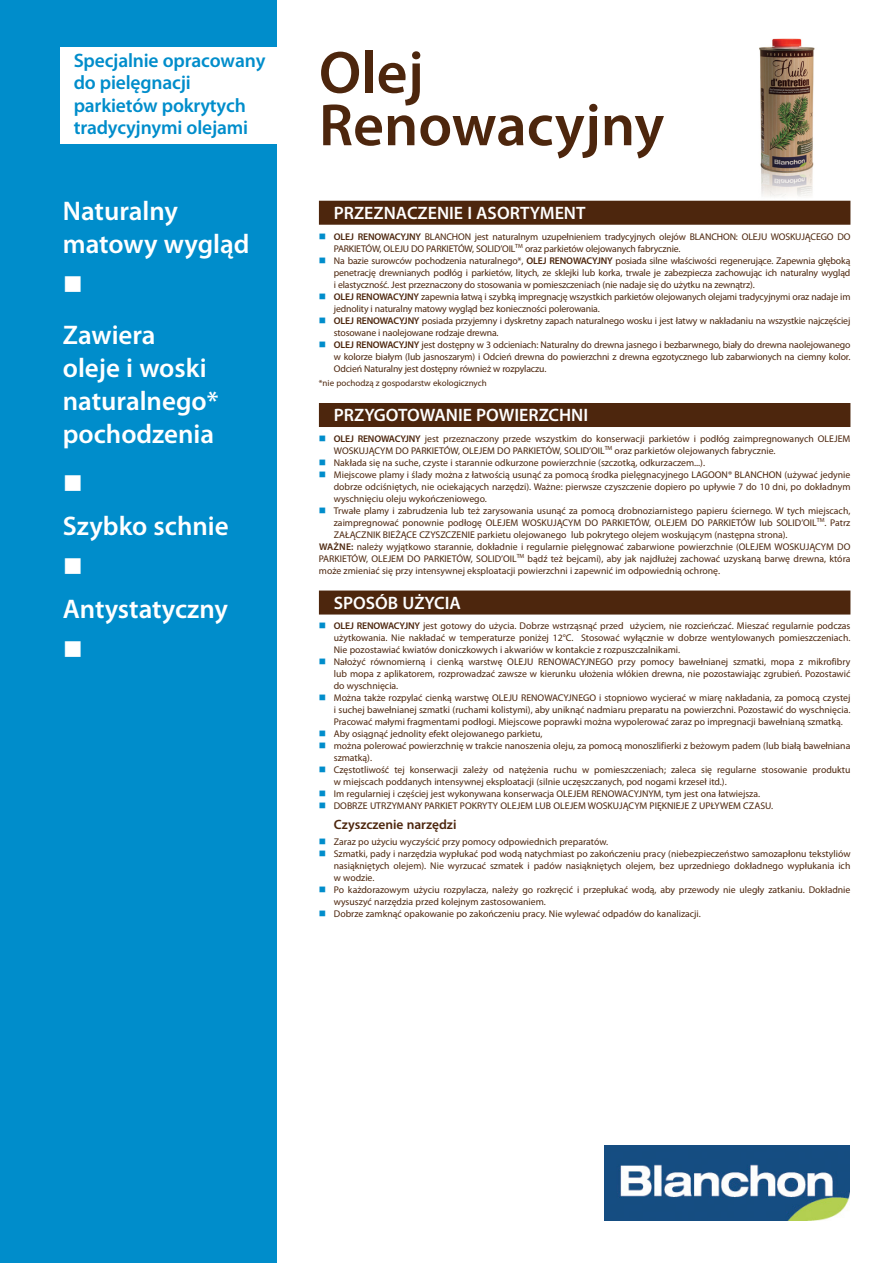
<style>
.page{position:relative;width:893px;height:1263px;background:#fff}
.page>*{position:absolute;margin:0;border:0;box-sizing:border-box;transform-origin:0 0}
.Titre{font:600 60px/52.5px "Myriad Pro";color:#4d260d}
.Texte_bandeau_gauche{font:600 27px/33px "Myriad Pro";color:#fff}
.Puce{font:600 27px/33px "Myriad Pro";color:#fff}
.Puce-2{font:27px "Wingdings";color:#fff}
.t1{font:600 19.5px/22.5px "Myriad Pro";letter-spacing:-.01em;color:#008dcb}
.Sous-titre_BD{font:600 18px "Myriad Pro";color:#fff}
.sous_titre{font:600 13.5px "Myriad Pro";color:#4d260d}
.Texte_BD{font:9.75px/12px "Myriad Pro";color:#4d260d;text-align:justify}
.Texte_BD-2{font:9px "Myriad Pro";color:#4d260d}
.s1{color:#008dcb}
.s2{font-weight:600}
</style>
<div class="page">
<img style="left:745px;top:38px;width:88px;height:163px">
<div style="left:0;top:0;width:276px;height:1263px;background:#008dcb"></div>
<div style="left:319px;top:201px;width:531px;height:24px;background:#4d260d"></div>
<div style="left:319px;top:403px;width:531px;height:24px;background:#4d260d"></div>
<div style="left:319px;top:590px;width:531px;height:24px;background:#4d260d"></div>
<img style="left:605px;top:1146px;width:245px;height:74px">
<div style="left:61px;top:47px;width:220px;height:96px;background:#fff"></div>
<p class="t1" style="left:74px;top:49px;width:193px">Specjalnie opracowany do pielęgnacji parkietów pokrytych tradycyjnymi olejami</p>
<p class="Texte_bandeau_gauche" style="left:63px;top:194px;width:188px">Naturalny matowy wygląd</p>
<p class="Puce-2" style="left:63px;top:270px;width:22px">■</p>
<p class="Puce" style="left:63px;top:319px;width:157px">Zawiera oleje i woski naturalnego* pochodzenia</p>
<p class="Puce-2" style="left:63px;top:469px;width:22px">■</p>
<p class="Texte_bandeau_gauche" style="left:63px;top:510px;width:167px">Szybko schnie</p>
<p class="Puce-2" style="left:63px;top:552px;width:22px">■</p>
<p class="Texte_bandeau_gauche" style="left:63px;top:593px;width:167px">Antystatyczny</p>
<p class="Puce-2" style="left:63px;top:635px;width:22px">■</p>
<p class="Titre" style="left:319px;top:47px;width:347px">Olej<br>Renowacyjny</p>
<p class="Sous-titre_BD" style="left:334px;top:203px;width:253px">PRZEZNACZENIE I ASORTYMENT</p>
<p class="Texte_BD" style="left:334px;top:230px;width:518px;text-indent:-15px"><span class="s1">■</span> <span class="s2">OLEJ RENOWACYJNY</span> BLANCHON jest naturalnym uzupełnieniem tradycyjnych olejów BLANCHON: OLEJU WOSKUJĄCEGO DO<br>PARKIETÓW, OLEJU DO PARKIETÓW, SOLID’OIL<sup>TM</sup> oraz parkietów olejowanych fabrycznie.</p>
<p class="Texte_BD" style="left:334px;top:254px;width:518px;text-indent:-15px"><span class="s1">■</span> Na bazie surowców pochodzenia naturalnego*, <span class="s2">OLEJ RENOWACYJNY</span> posiada silne właściwości regenerujące. Zapewnia głęboką penetrację drewnianych podłóg i parkietów, litych, ze sklejki lub korka, trwale je zabezpiecza zachowując ich naturalny wygląd i elastyczność. Jest przeznaczony do stosowania w pomieszczeniach (nie nadaje się do użytku na zewnątrz).</p>
<p class="Texte_BD" style="left:334px;top:290px;width:518px;text-indent:-15px"><span class="s1">■</span> <span class="s2">OLEJ RENOWACYJNY</span> zapewnia łatwą i szybką impregnację wszystkich parkietów olejowanych olejami tradycyjnymi oraz nadaje im jednolity i naturalny matowy wygląd bez konieczności polerowania.</p>
<p class="Texte_BD" style="left:334px;top:314px;width:518px;text-indent:-15px"><span class="s1">■</span> <span class="s2">OLEJ RENOWACYJNY</span> posiada przyjemny i dyskretny zapach naturalnego wosku i jest łatwy w nakładaniu na wszystkie najczęściej stosowane i naolejowane rodzaje drewna.</p>
<p class="Texte_BD" style="left:334px;top:338px;width:518px;text-indent:-15px"><span class="s1">■</span> <span class="s2">OLEJ RENOWACYJNY</span> jest dostępny w 3 odcieniach: Naturalny do drewna jasnego i bezbarwnego, biały do drewna naolejowanego w kolorze białym (lub jasnoszarym) i Odcień drewna do powierzchni z drewna egzotycznego lub zabarwionych na ciemny kolor.<br>Odcień Naturalny jest dostępny również w rozpylaczu.</p>
<p class="Texte_BD-2" style="left:319px;top:378px;width:169px">*nie pochodzą z gospodarstw ekologicznych</p>
<p class="Sous-titre_BD" style="left:334px;top:405px;width:256px">PRZYGOTOWANIE POWIERZCHNI</p>
<p class="Texte_BD" style="left:334px;top:432px;width:518px;text-indent:-15px"><span class="s1">■</span> <span class="s2">OLEJ RENOWACYJNY</span> jest przeznaczony przede wszystkim do konserwacji parkietów i podłóg zaimpregnowanych OLEJEM<br>WOSKUJĄCYM DO PARKIETÓW, OLEJEM DO PARKIETÓW, SOLID’OIL<sup>TM</sup> oraz parkietów olejowanych fabrycznie.</p>
<p class="Texte_BD" style="left:319px;top:456px;width:388px"><span class="s1">■</span> Nakłada się na suche, czyste i starannie odkurzone powierzchnie (szczotką, odkurzaczem...).</p>
<p class="Texte_BD" style="left:334px;top:468px;width:518px;text-indent:-15px"><span class="s1">■</span> Miejscowe plamy i ślady można z łatwością usunąć za pomocą środka pielęgnacyjnego LAGOON® BLANCHON (używać jedynie dobrze odciśniętych, nie ociekających narzędzi). Ważne: pierwsze czyszczenie dopiero po upływie 7 do 10 dni, po dokładnym wyschnięciu oleju wykończeniowego.</p>
<p class="Texte_BD" style="left:334px;top:504px;width:518px;text-indent:-15px"><span class="s1">■</span> Trwałe plamy i zabrudzenia lub też zarysowania usunąć za pomocą drobnoziarnistego papieru ściernego. W tych miejscach, zaimpregnować ponownie podłogę OLEJEM WOSKUJĄCYM DO PARKIETÓW, OLEJEM DO PARKIETÓW lub SOLID’OIL<sup>TM</sup>. Patrz ZAŁĄCZNIK BIEŻĄCE CZYSZCZENIE parkietu olejowanego lub pokrytego olejem woskującym (następna strona).</p>
<p class="Texte_BD" style="left:319px;top:540px;width:533px"><span class="s2">WAŻNE:</span> należy wyjątkowo starannie, dokładnie i regularnie pielęgnować zabarwione powierzchnie (OLEJEM WOSKUJĄCYM DO PARKIETÓW, OLEJEM DO PARKIETÓW, SOLID’OIL<sup>TM</sup> bądź też bejcami), aby jak najdłużej zachować uzyskaną barwę drewna, która może zmieniać się przy intensywnej eksploatacji powierzchni i zapewnić im odpowiednią ochronę.</p>
<p class="Sous-titre_BD" style="left:334px;top:593px;width:129px">SPOSÓB UŻYCIA</p>
<p class="Texte_BD" style="left:334px;top:620px;width:518px;text-indent:-15px"><span class="s1">■</span> <span class="s2">OLEJ RENOWACYJNY</span> jest gotowy do użycia. Dobrze wstrząsnąć przed użyciem, nie rozcieńczać. Mieszać regularnie podczas użytkowania. Nie nakładać w temperaturze poniżej 12°C. Stosować wyłącznie w dobrze wentylowanych pomieszczeniach.<br>Nie pozostawiać kwiatów doniczkowych i akwariów w kontakcie z rozpuszczalnikami.</p>
<p class="Texte_BD" style="left:334px;top:656px;width:518px;text-indent:-15px"><span class="s1">■</span> Nałożyć równomierną i cienką warstwę OLEJU RENOWACYJNEGO przy pomocy bawełnianej szmatki, mopa z mikrofibry lub mopa z aplikatorem, rozprowadzać zawsze w kierunku ułożenia włókien drewna, nie pozostawiając zgrubień. Pozostawić do wyschnięcia.</p>
<p class="Texte_BD" style="left:334px;top:692px;width:518px;text-indent:-15px"><span class="s1">■</span> Można także rozpylać cienką warstwę OLEJU RENOWACYJNEGO i stopniowo wycierać w miarę nakładania, za pomocą czystej i suchej bawełnianej szmatki (ruchami kolistymi), aby uniknąć nadmiaru preparatu na powierzchni. Pozostawić do wyschnięcia.<br>Pracować małymi fragmentami podłogi. Miejscowe poprawki można wypolerować zaraz po impregnacji bawełnianą szmatką.</p>
<p class="Texte_BD" style="left:319px;top:728px;width:225px"><span class="s1">■</span> Aby osiągnąć jednolity efekt olejowanego parkietu,</p>
<p class="Texte_BD" style="left:334px;top:740px;width:518px;text-indent:-15px"><span class="s1">■</span> można polerować powierzchnię w trakcie nanoszenia oleju, za pomocą monoszlifierki z beżowym padem (lub białą bawełniana szmatką).</p>
<p class="Texte_BD" style="left:334px;top:764px;width:518px;text-indent:-15px"><span class="s1">■</span> Częstotliwość tej konserwacji zależy od natężenia ruchu w pomieszczeniach; zaleca się regularne stosowanie produktu w miejscach poddanych intensywnej eksploatacji (silnie uczęszczanych, pod nogami krzeseł itd.).</p>
<p class="Texte_BD" style="left:319px;top:788px;width:443px"><span class="s1">■</span> Im regularniej i częściej jest wykonywana konserwacja OLEJEM RENOWACYJNYM, tym jest ona łatwiejsza.</p>
<p class="Texte_BD" style="left:319px;top:800px;width:456px"><span class="s1">■</span> DOBRZE UTRZYMANY PARKIET POKRYTY OLEJEM LUB OLEJEM WOSKUJĄCYM PIĘKNIEJE Z UPŁYWEM CZASU.</p>
<p class="sous_titre" style="left:334px;top:817px;width:124px">Czyszczenie narzędzi</p>
<p class="Texte_BD" style="left:319px;top:835px;width:291px"><span class="s1">■</span> Zaraz po użyciu wyczyścić przy pomocy odpowiednich preparatów.</p>
<p class="Texte_BD" style="left:334px;top:847px;width:518px;text-indent:-15px"><span class="s1">■</span> Szmatki, pady i narzędzia wypłukać pod wodą natychmiast po zakończeniu pracy (niebezpieczeństwo samozapłonu tekstyliów nasiąkniętych olejem). Nie wyrzucać szmatek i padów nasiąkniętych olejem, bez uprzedniego dokładnego wypłukania ich w wodzie.</p>
<p class="Texte_BD" style="left:334px;top:883px;width:518px;text-indent:-15px"><span class="s1">■</span> Po każdorazowym użyciu rozpylacza, należy go rozkręcić i przepłukać wodą, aby przewody nie uległy zatkaniu. Dokładnie wysuszyć narzędzia przed kolejnym zastosowaniem.</p>
<p class="Texte_BD" style="left:319px;top:907px;width:384px"><span class="s1">■</span> Dobrze zamknąć opakowanie po zakończeniu pracy. Nie wylewać odpadów do kanalizacji.</p>
</div>
